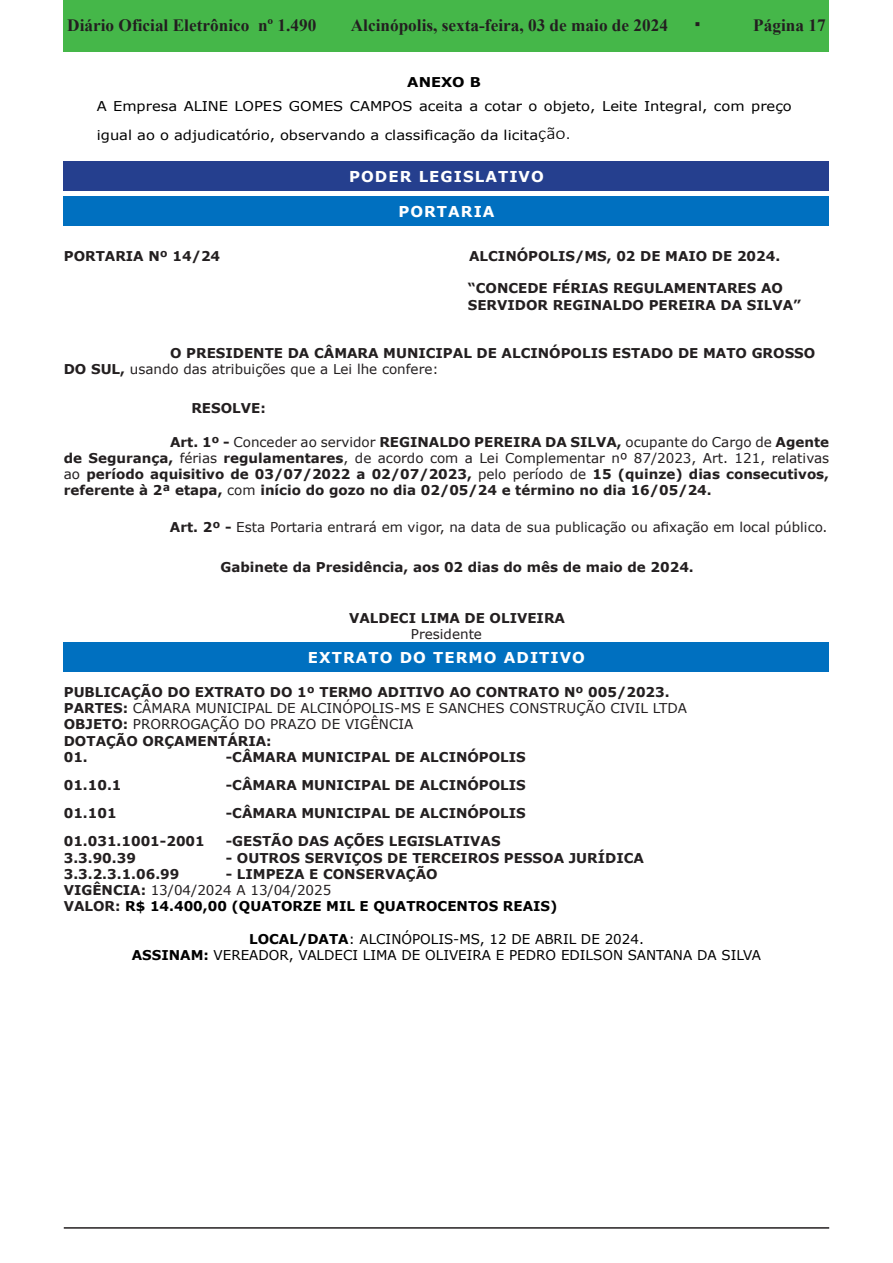
<style>
.page{position:relative;width:893px;height:1263px;background:#fff}
.page>*{position:absolute;margin:0;border:0;box-sizing:border-box;transform-origin:0 0}
.t1{font:700 17.25px "Times New Roman";color:#231f20}
.t2{font:700 15px "Verdana";letter-spacing:.07em;color:#fff}
.Sem_Espaçamento{font:700 13.5px/16.2px "Verdana";color:#231f20}
.Sem_Espaçamento-2{font:13.5px "Verdana";color:#231f20}
.t3{font:13.5px/24.5px "Verdana";color:#000;text-align:center;scale:1.09 1}
.t4{font:13.5px "Verdana";color:#000}
.Body_Text_2{font:700 13.5px "Verdana";color:#231f20}
.Recuo_de_corpo_de_te{font:700 13.5px "Verdana";color:#231f20}
.t5{font:700 13.5px "Verdana";color:#000}
.Recuo_de_corpo_de_te-2{font:13.5px "Verdana";color:#231f20}
.Título_2{font:700 13.5px "Verdana";color:#231f20}
.s1{font-family:"Verdana";font-size:21px}
.s2{font-weight:700}
.s3{font-family:"Calibri";font-weight:300;font-size:18px}
.s4{font-weight:400}
.s5{color:#231f20}
</style>
<div class="page">
<div style="left:64px;top:0;width:765px;height:51px;background:#45b749"></div>
<hr style="left:64px;top:1227px;width:765px;height:2px;background:#231f20">
<div style="left:64px;top:162px;width:765px;height:29px;background:#253f8e"></div>
<div style="left:64px;top:196px;width:765px;height:30px;background:#0070c0"></div>
<div style="left:64px;top:642px;width:765px;height:30px;background:#0070c0"></div>
<p class="t1" style="left:67px;top:13px;width:251px">Diário Oficial Eletrônico nº 1.490</p>
<p class="t1" style="left:351px;top:13px;width:352px">Alcinópolis, sexta-feira, 03 de maio de 2024 <span class="s1">·</span></p>
<p class="t1" style="left:753px;top:13px;width:74px">Página 17</p>
<p class="t3" style="left:97px;top:69px;width:639px"><span class="s2">ANEXO B<br></span>A Empresa ALINE LOPES GOMES CAMPOS aceita a cotar o objeto, Leite Integral, com preço</p>
<p class="t3" style="left:97px;top:122px;width:436px">igual ao o adjudicatório, observando a classificação da licita<span class="s3">ção.</span></p>
<p class="t2" style="left:349px;top:166px;width:196px">PODER LEGISLATIVO</p>
<p class="t2" style="left:398px;top:201px;width:98px">PORTARIA</p>
<p class="Sem_Espaçamento" style="left:64px;top:248px;width:158px">PORTARIA Nº 14/24</p>
<p class="Sem_Espaçamento" style="left:469px;top:248px;width:313px">ALCINÓPOLIS/MS, 02 DE MAIO DE 2024.</p>
<p class="Sem_Espaçamento" style="left:468px;top:280px;width:335px">“CONCEDE FÉRIAS REGULAMENTARES AO<br>SERVIDOR REGINALDO PEREIRA DA SILVA”</p>
<p class="Sem_Espaçamento" style="left:64px;top:345px;width:753px;text-indent:106px">O PRESIDENTE DA CÂMARA MUNICIPAL DE ALCINÓPOLIS ESTADO DE MATO GROSSO<br>DO SUL, <span class="s4">usando das atribuições que a Lei lhe confere:</span></p>
<p class="Título_2" style="left:191px;top:398px;width:76px">RESOLVE:</p>
<p class="Sem_Espaçamento" style="left:64px;top:433px;width:767px;text-align:justify;text-indent:106px">Art. 1º - <span class="s4">Conceder ao servidor</span> REGINALDO PEREIRA DA SILVA, <span class="s4">ocupante do Cargo de</span> Agente de Segurança, <span class="s4">férias</span> regulamentares<span class="s4">, de acordo com a Lei Complementar nº 87/2023, Art. 121, relativas ao</span> período aquisitivo de 03/07/2022 a 02/07/2023, <span class="s4">pelo período de</span> 15 (quinze) dias consecutivos, referente à 2ª etapa, <span class="s4">com</span> início do gozo no dia 02/05/24 e término no dia 16/05/24.</p>
<p class="Sem_Espaçamento-2" style="left:170px;top:518px;width:659px"><span class="s2">Art. 2º -</span> Esta Portaria entrará em vigor, na data de sua publicação ou afixação em local público.</p>
<p class="Recuo_de_corpo_de_te" style="left:220px;top:558px;width:475px">Gabinete da Presidência, aos 02 dias do mês de maio de 2024.</p>
<p class="Recuo_de_corpo_de_te" style="left:349px;top:608px;width:217px">VALDECI LIMA DE OLIVEIRA</p>
<p class="Recuo_de_corpo_de_te-2" style="left:411px;top:625px;width:73px">Presidente</p>
<p class="t2" style="left:308px;top:647px;width:279px">EXTRATO DO TERMO ADITIVO</p>
<p class="Sem_Espaçamento" style="left:64px;top:684px;width:607px">PUBLICAÇÃO DO EXTRATO DO 1º TERMO ADITIVO AO CONTRATO Nº 005/2023.</p>
<p class="Sem_Espaçamento-2" style="left:64px;top:699px;width:625px"><span class="s2">PARTES:</span> CÂMARA MUNICIPAL DE ALCINÓPOLIS-MS E SANCHES CONSTRUÇÃO CIVIL LTDA</p>
<p class="Sem_Espaçamento-2" style="left:64px;top:715px;width:351px"><span class="s2">OBJETO:</span> PRORROGAÇÃO DO PRAZO DE VIGÊNCIA</p>
<p class="Sem_Espaçamento" style="left:64px;top:732px;width:209px">DOTAÇÃO ORÇAMENTÁRIA:</p>
<p class="Body_Text_2" style="left:64px;top:747px;width:26px">01.</p>
<p class="Body_Text_2" style="left:226px;top:747px;width:302px">-CÂMARA MUNICIPAL DE ALCINÓPOLIS</p>
<p class="Body_Text_2" style="left:64px;top:776px;width:59px">01.10.1</p>
<p class="Body_Text_2" style="left:226px;top:776px;width:302px">-CÂMARA MUNICIPAL DE ALCINÓPOLIS</p>
<p class="Body_Text_2" style="left:64px;top:804px;width:54px">01.101</p>
<p class="Body_Text_2" style="left:226px;top:804px;width:302px">-CÂMARA MUNICIPAL DE ALCINÓPOLIS</p>
<p class="Sem_Espaçamento" style="left:64px;top:833px;width:143px">01.031.1001-2001</p>
<p class="Sem_Espaçamento" style="left:226px;top:833px;width:276px">-GESTÃO DAS AÇÕES LEGISLATIVAS</p>
<p class="Sem_Espaçamento" style="left:64px;top:849px;width:74px">3.3.90.39</p>
<p class="Sem_Espaçamento" style="left:226px;top:849px;width:420px">- OUTROS SERVIÇOS DE TERCEIROS PESSOA JURÍDICA</p>
<p class="Sem_Espaçamento" style="left:64px;top:865px;width:117px">3.3.2.3.1.06.99</p>
<p class="Sem_Espaçamento" style="left:226px;top:865px;width:213px">- LIMPEZA E CONSERVAÇÃO</p>
<p class="Sem_Espaçamento-2" style="left:64px;top:881px;width:269px"><span class="s2">VIGÊNCIA:</span> 13/04/2024 A 13/04/2025</p>
<p class="t5" style="left:64px;top:897px;width:495px"><span class="s5">VALOR:</span> R$ 14.400,00 (QUATORZE MIL E QUATROCENTOS REAIS)</p>
<p class="t4" style="left:249px;top:929px;width:396px"><span class="s2">LOCAL/DATA</span>: ALCINÓPOLIS-MS, 12 DE ABRIL DE 2024.</p>
<p class="t4" style="left:132px;top:946px;width:631px"><span class="s2">ASSINAM:</span> VEREADOR, VALDECI LIMA DE OLIVEIRA E PEDRO EDILSON SANTANA DA SILVA</p>
</div>
